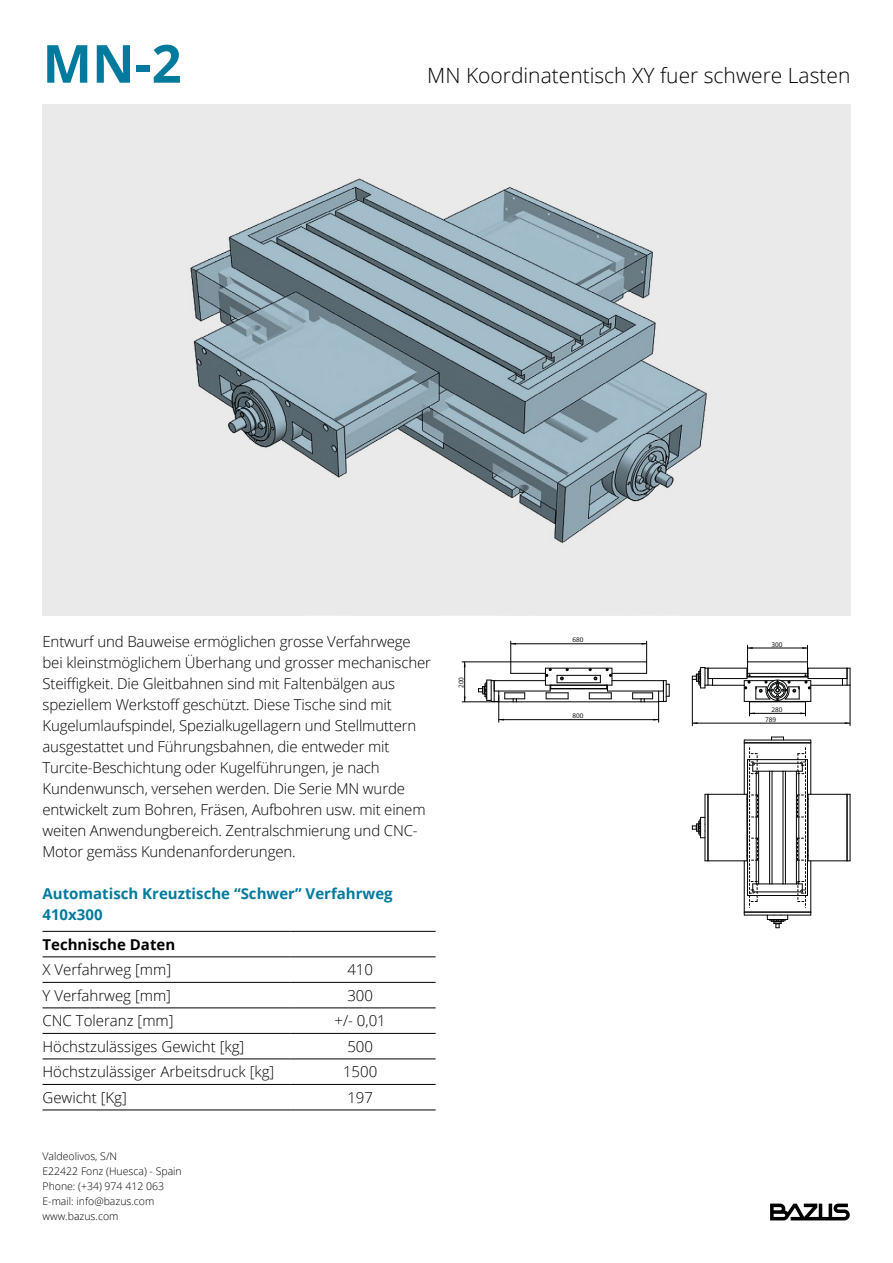
<style>
.page{position:relative;width:893px;height:1263px;background:#fff}
.page>*{position:absolute;margin:0;border:0;box-sizing:border-box;transform-origin:0 0}
.t1{font:700 52.5px "Open Sans";color:#007a9d}
.t2{font:300 21px "Open Sans";color:#000}
.t3{font:300 15px/21px "Open Sans";letter-spacing:-.01em;color:#000}
.t4{font:700 15px/21px "Open Sans";color:#007a9d}
.t5{font:700 15px "Open Sans";color:#000}
.t6{font:300 10.5px/15px "Open Sans";color:#000}
.t7{font:6.45px/9.8px "Open Sans";color:#010202}
</style>
<div class="page">
<svg style="left:770px;top:1203px;width:80px;height:17px"></svg>
<img style="left:43px;top:105px;width:807px;height:510px">
<hr style="left:850px;top:794px;width:1px;height:67px;background:#010202">
<hr style="left:705px;top:831px;width:1px;height:30px;background:#010202">
<hr style="left:705px;top:794px;width:1px;height:30px;background:#010202">
<svg style="left:692px;top:817px;width:14px;height:21px"></svg>
<svg style="left:744px;top:737px;width:67px;height:191px"></svg>
<hr style="left:744px;top:742px;width:67px;height:1px;background:#010202">
<hr style="left:808px;top:860px;width:39px;height:1px;background:#010202">
<hr style="left:808px;top:794px;width:39px;height:1px;background:#010202">
<hr style="left:808px;top:794px;width:1px;height:67px;background:#010202">
<hr style="left:847px;top:794px;width:1px;height:67px;background:#010202">
<hr style="left:708px;top:794px;width:39px;height:1px;background:#010202">
<hr style="left:708px;top:860px;width:39px;height:1px;background:#010202">
<hr style="left:747px;top:794px;width:1px;height:67px;background:#010202">
<hr style="left:708px;top:794px;width:1px;height:67px;background:#010202">
<hr style="left:811px;top:685px;width:31px;height:1px;background:#010202">
<hr style="left:713px;top:685px;width:31px;height:1px;background:#010202">
<hr style="left:808px;top:678px;width:39px;height:1px;background:#010202">
<svg style="left:842px;top:668px;width:9px;height:18px"></svg>
<hr style="left:808px;top:668px;width:39px;height:1px;background:#010202">
<svg style="left:692px;top:667px;width:21px;height:22px"></svg>
<hr style="left:708px;top:678px;width:39px;height:1px;background:#010202">
<hr style="left:708px;top:668px;width:39px;height:1px;background:#010202">
<hr style="left:516px;top:701px;width:125px;height:1px;background:#010202">
<hr style="left:545px;top:668px;width:67px;height:1px;background:#010202">
<hr style="left:557px;top:682px;width:43px;height:1px;background:#010202">
<hr style="left:557px;top:675px;width:43px;height:1px;background:#010202">
<hr style="left:551px;top:685px;width:56px;height:1px;background:#010202">
<hr style="left:551px;top:689px;width:56px;height:1px;background:#010202">
<hr style="left:551px;top:688px;width:56px;height:1px;background:#010202">
<hr style="left:612px;top:673px;width:35px;height:1px;background:#010202">
<hr style="left:511px;top:673px;width:34px;height:1px;background:#010202">
<hr style="left:511px;top:662px;width:136px;height:1px;background:#010202">
<svg style="left:545px;top:668px;width:24px;height:31px"></svg>
<hr style="left:494px;top:680px;width:51px;height:1px;background:#010202">
<hr style="left:494px;top:691px;width:56px;height:1px;background:#010202">
<hr style="left:607px;top:691px;width:56px;height:1px;background:#010202">
<svg style="left:589px;top:668px;width:24px;height:31px"></svg>
<hr style="left:612px;top:680px;width:51px;height:1px;background:#010202">
<svg style="left:478px;top:680px;width:47px;height:42px"></svg>
<svg style="left:632px;top:680px;width:38px;height:42px"></svg>
<hr style="left:499px;top:719px;width:160px;height:1px;background:#010202">
<hr style="left:462px;top:701px;width:37px;height:1px;background:#010202">
<hr style="left:462px;top:662px;width:49px;height:1px;background:#010202">
<hr style="left:464px;top:662px;width:1px;height:40px;background:#010202">
<svg style="left:510px;top:641px;width:6px;height:32px"></svg>
<svg style="left:641px;top:641px;width:6px;height:32px"></svg>
<hr style="left:511px;top:643px;width:136px;height:1px;background:#010202">
<svg style="left:744px;top:645px;width:67px;height:71px"></svg>
<hr style="left:749px;top:713px;width:56px;height:1px;background:#010202">
<hr style="left:850px;top:685px;width:1px;height:41px;background:#010202">
<hr style="left:692px;top:679px;width:1px;height:47px;background:#010202">
<hr style="left:692px;top:723px;width:158px;height:1px;background:#010202">
<hr style="left:43px;top:931px;width:248px;height:1px;background:#000">
<hr style="left:291px;top:931px;width:145px;height:1px;background:#000">
<hr style="left:43px;top:956px;width:248px;height:1px;background:#000">
<hr style="left:291px;top:956px;width:145px;height:1px;background:#000">
<hr style="left:43px;top:982px;width:248px;height:1px;background:#000">
<hr style="left:291px;top:982px;width:145px;height:1px;background:#000">
<hr style="left:43px;top:1007px;width:248px;height:1px;background:#000">
<hr style="left:291px;top:1007px;width:145px;height:1px;background:#000">
<hr style="left:43px;top:1033px;width:248px;height:1px;background:#000">
<hr style="left:291px;top:1033px;width:145px;height:1px;background:#000">
<hr style="left:43px;top:1084px;width:248px;height:1px;background:#000">
<hr style="left:43px;top:1109px;width:248px;height:1px;background:#000">
<hr style="left:43px;top:1058px;width:248px;height:1px;background:#000">
<hr style="left:291px;top:1084px;width:145px;height:1px;background:#000">
<hr style="left:291px;top:1109px;width:145px;height:1px;background:#000">
<hr style="left:291px;top:1058px;width:145px;height:1px;background:#000">
<h1 class="t1" style="left:43px;top:27px;width:141px">MN-2</h1>
<h2 class="t2" style="left:427px;top:61px;width:425px">MN Koordinatentisch XY fuer schwere Lasten</h2>
<p class="t3" style="left:43px;top:631px;width:390px">Entwurf und Bauweise ermöglichen grosse Verfahrwege bei kleinstmöglichem Überhang und grosser mechanischer Steiffigkeit. Die Gleitbahnen sind mit Faltenbälgen aus speziellem Werkstoff geschützt. Diese Tische sind mit Kugelumlaufspindel, Spezialkugellagern und Stellmuttern ausgestattet und Führungsbahnen, die entweder mit Turcite-Beschichtung oder Kugelführungen, je nach Kundenwunsch, versehen werden. Die Serie MN wurde entwickelt zum Bohren, Fräsen, Aufbohren usw. mit einem weiten Anwendungbereich. Zentralschmierung und CNC-Motor gemäss Kundenanforderungen.</p>
<p class="t4" style="left:43px;top:883px;width:352px">Automatisch Kreuztische “Schwer” Verfahrweg<br>410x300</p>
<p class="t5" style="left:43px;top:934px;width:134px">Technische Daten</p>
<p class="t3" style="left:43px;top:959px;width:130px">X Verfahrweg [mm]</p>
<p class="t3" style="left:347px;top:959px;width:27px">410</p>
<p class="t3" style="left:43px;top:984px;width:130px">Y Verfahrweg [mm]</p>
<p class="t3" style="left:347px;top:984px;width:27px">300</p>
<p class="t3" style="left:43px;top:1010px;width:133px">CNC Toleranz [mm]</p>
<p class="t3" style="left:334px;top:1010px;width:53px">+/- 0,01</p>
<p class="t3" style="left:43px;top:1035px;width:203px">Höchstzulässiges Gewicht [kg]</p>
<p class="t3" style="left:347px;top:1035px;width:27px">500</p>
<p class="t3" style="left:43px;top:1061px;width:233px">Höchstzulässiger Arbeitsdruck [kg]</p>
<p class="t3" style="left:343px;top:1061px;width:36px">1500</p>
<p class="t3" style="left:43px;top:1086px;width:86px">Gewicht [Kg]</p>
<p class="t3" style="left:347px;top:1086px;width:27px">197</p>
<p class="t6" style="left:43px;top:1149px;width:141px">Valdeolivos, S/N<br>E22422 Fonz (Huesca) - Spain<br>Phone: (+34) 974 412 063<br>E-mail: info@bazus.com www.bazus.com</p>
<p class="t7" style="left:456px;top:688px;width:13px;rotate:-90deg">200</p>
<p class="t7" style="left:572px;top:635px;width:13px">680</p>
<p class="t7" style="left:572px;top:711px;width:13px">800</p>
<p class="t7" style="left:771px;top:639px;width:13px">300</p>
<p class="t7" style="left:765px;top:705px;width:19px;text-indent:6px">280<br>789</p>
</div>
